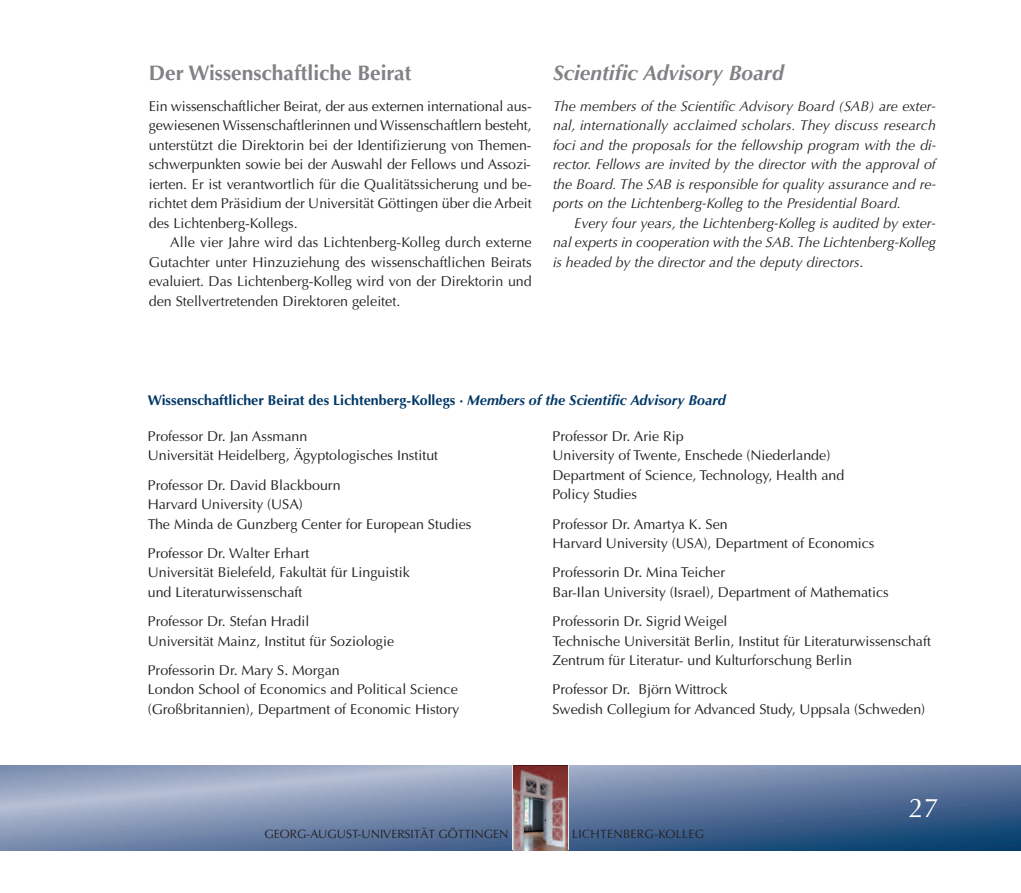
<style>
.page{position:relative;width:1021px;height:893px;background:#fff}
.page>*{position:absolute;margin:0;border:0;box-sizing:border-box;transform-origin:0 0}
.t1{font:27px "Optima LT";color:#fff}
.t2{font:700 21px "Optima LT";color:#808285}
.t3{font:italic 700 21px "Optima LT";color:#808285}
.t4{font:14.25px/19.5px "Optima";color:#231f20}
.t5{font:14.25px/19.5px "Optima LT";color:#231f20;text-align:justify}
.t6{font:italic 14.25px/19.5px "Optima LT";color:#231f20;text-align:justify}
.t7{font:700 14.25px "Optima";color:#003867}
.t8{font:12px "Optima LT";color:#231f20}
.t9{font:12px "Optima LT";letter-spacing:.025em;color:#231f20}
.s1{font-style:normal}
.s2{font-family:"Optima LT";font-style:italic}
</style>
<div class="page">
<svg style="left:0;top:765px;width:1020px;height:85px;background:#6e85a8"></svg>
<svg style="left:512px;top:765px;width:57px;height:85px"></svg>
<img style="left:514px;top:765px;width:53px;height:85px">
<h2 class="t2" style="left:149px;top:64px;width:264px">Der Wissenschaftliche Beirat</h2>
<p class="t5" style="left:149px;top:97px;width:384px">Ein wissenschaftlicher Beirat, der aus externen international aus&shy;gewiesenen Wissenschaftlerinnen und Wissenschaftlern besteht, unterstützt die Direktorin bei der Identifizierung von Themen&shy;schwerpunkten sowie bei der Auswahl der Fellows und Assozi&shy;ierten. Er ist verantwortlich für die Qualitätssicherung und be&shy;richtet dem Präsidium der Universität Göttingen über die Arbeit des Lichtenberg-Kollegs.</p>
<p class="t5" style="left:149px;top:234px;width:384px;text-indent:21px">Alle vier Jahre wird das Lichtenberg-Kolleg durch externe Gutachter unter Hinzuziehung des wissenschaftlichen Beirats evaluiert. Das Lichtenberg-Kolleg wird von der Direktorin und den Stellvertretenden Direktoren geleitet.</p>
<h2 class="t3" style="left:553px;top:64px;width:232px">Scientific Advisory Board</h2>
<p class="t6" style="left:553px;top:97px;width:384px">The members of the Scientific Advisory Board (SAB) are exter&shy;nal, internationally acclaimed scholars. They discuss research foci and the proposals for the fellowship program with the di&shy;rector. Fellows are invited by the director with the approval of the Board. The SAB is responsible for quality assurance and re&shy;ports on the Lichtenberg-Kolleg to the Presidential Board.</p>
<p class="t6" style="left:553px;top:214px;width:384px;text-indent:21px">Every four years, the Lichtenberg-Kolleg is audited by exter&shy;nal experts in cooperation with the SAB. The Lichtenberg-Kolleg is headed by the director and the deputy directors<span class="s1">.</span></p>
<p class="t7" style="left:148px;top:391px;width:579px">Wissenschaftlicher Beirat des Lichtenberg-Kollegs · <span class="s2">Members of the Scientific Advisory Board</span></p>
<p class="t4" style="left:148px;top:426px;width:292px">Professor Dr. Jan Assmann<br>Universität Heidelberg, Ägyptologisches Institut</p>
<p class="t4" style="left:148px;top:475px;width:325px">Professor Dr. David Blackbourn<br>Harvard University (USA)<br>The Minda de Gunzberg Center for European Studies</p>
<p class="t4" style="left:148px;top:543px;width:264px">Professor Dr. Walter Erhart<br>Universität Bielefeld, Fakultät für Linguistik und Literaturwissenschaft</p>
<p class="t4" style="left:148px;top:611px;width:248px">Professor Dr. Stefan Hradil<br>Universität Mainz, Institut für Soziologie</p>
<p class="t4" style="left:148px;top:660px;width:313px">Professorin Dr. Mary S. Morgan<br>London School of Economics and Political Science (Großbritannien), Department of Economic History</p>
<p class="t4" style="left:552px;top:426px;width:293px">Professor Dr. Arie Rip<br>University of Twente, Enschede (Niederlande)<br>Department of Science, Technology, Health and Policy Studies</p>
<p class="t4" style="left:552px;top:514px;width:323px">Professor Dr. Amartya K. Sen<br>Harvard University (USA), Department of Economics</p>
<p class="t4" style="left:552px;top:563px;width:338px">Professorin Dr. Mina Teicher<br>Bar-Ilan University (Israel), Department of Mathematics</p>
<p class="t4" style="left:552px;top:611px;width:380px">Professorin Dr. Sigrid Weigel<br>Technische Universität Berlin, Institut für Literaturwissenschaft<br>Zentrum für Literatur- und Kulturforschung Berlin</p>
<p class="t4" style="left:552px;top:680px;width:374px">Professor Dr. Björn Wittrock<br>Swedish Collegium for Advanced Study, Uppsala (Schweden)</p>
<h1 class="t1" style="left:908px;top:797px;width:31px">27</h1>
<p class="t8" style="left:264px;top:829px;width:246px">GEORG-AUGUST-UNIVERSITÄT GÖTTINGEN</p>
<p class="t9" style="left:572px;top:829px;width:133px">LICHTENBERG-KOLLEG</p>
</div>
